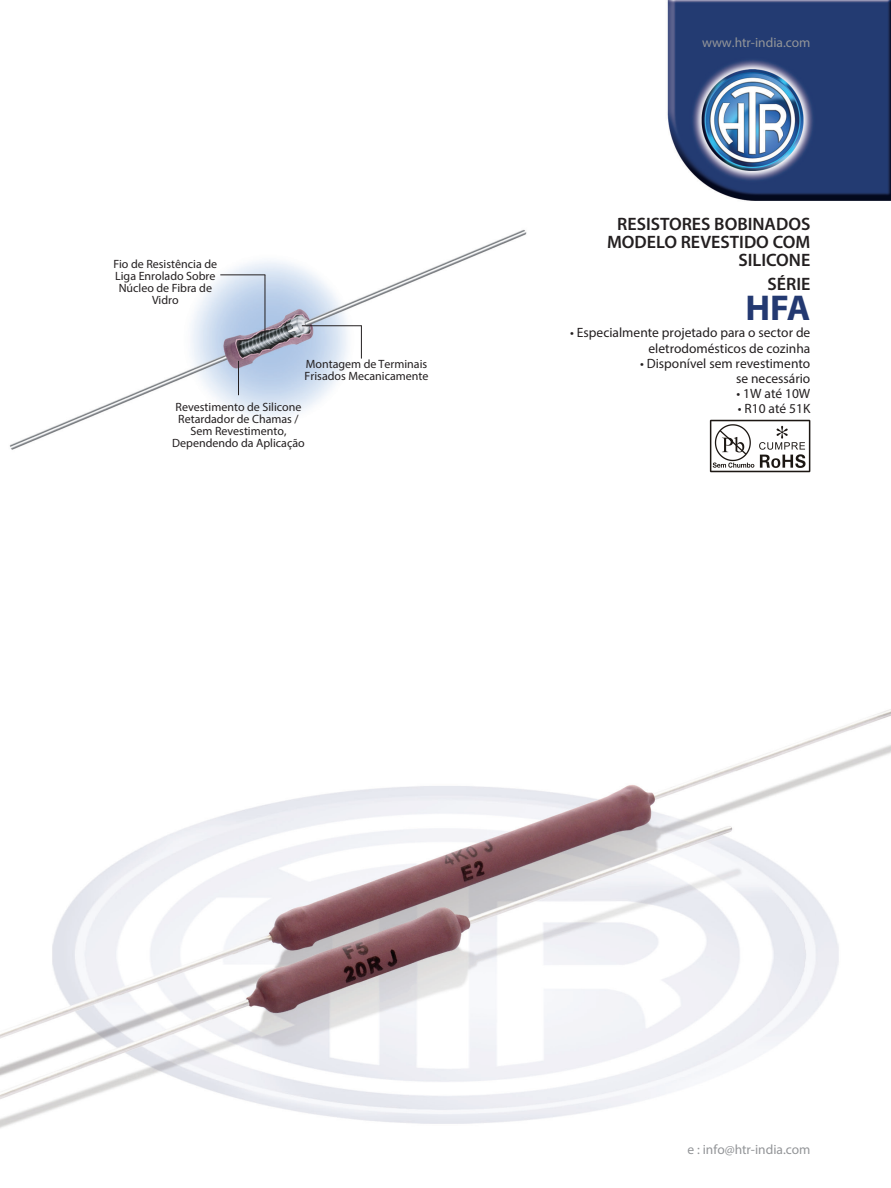
<style>
.page{position:relative;width:891px;height:1188px;background:#fff}
.page>*{position:absolute;margin:0;border:0;box-sizing:border-box;transform-origin:0 0}
.t1{font:700 36px "Myriad Pro";color:#233971}
.t2{font:600 18px "Myriad Pro";color:#231f20}
.t3{font:13.5px/16.5px "Myriad Pro";color:#231f20;text-align:right}
.t4{font:13.5px "Myriad Pro";color:#939598}
.t5{font:12px/12px "Myriad Pro";color:#231f20;text-align:center}
</style>
<div class="page">
<img style="left:0;top:0;width:891px;height:1128px">
<hr style="left:238px;top:361px;width:1px;height:34px;background:#231f20">
<hr style="left:265px;top:275px;width:1px;height:63px;background:#231f20">
<hr style="left:302px;top:325px;width:59px;height:1px;background:#231f20">
<hr style="left:361px;top:325px;width:1px;height:34px;background:#231f20">
<hr style="left:220px;top:274px;width:45px;height:1px;background:#231f20">
<svg style="left:710px;top:420px;width:100px;height:52px"></svg>
<p class="t5" style="left:114px;top:258px;width:105px">Fio de Resistência de<br>Liga Enrolado Sobre<br>Núcleo de Fibra de<br>Vidro</p>
<p class="t5" style="left:305px;top:358px;width:125px;text-align:left">Montagem de Terminais<br>Frisados Mecanicamente</p>
<p class="t5" style="left:176px;top:401px;width:127px">Revestimento de Silicone</p>
<p class="t5" style="left:178px;top:413px;width:122px">Retardador de Chamas /</p>
<p class="t5" style="left:191px;top:425px;width:97px">Sem Revestimento,</p>
<p class="t5" style="left:172px;top:437px;width:134px">Dependendo da Aplicação</p>
<p class="t4" style="left:702px;top:35px;width:110px">www.htr-india.com</p>
<p class="t2" style="left:617px;top:213px;width:195px">RESISTORES BOBINADOS</p>
<p class="t2" style="left:607px;top:231px;width:205px">MODELO REVESTIDO COM</p>
<p class="t2" style="left:738px;top:249px;width:73px">SILICONE</p>
<p class="t2" style="left:768px;top:273px;width:44px">SÉRIE</p>
<p class="t1" style="left:745px;top:288px;width:66px">HFA</p>
<p class="t3" style="left:570px;top:324px;width:242px">• Especialmente projetado para o sector de eletrodomésticos de cozinha</p>
<p class="t3" style="left:640px;top:356px;width:172px">• Disponível sem revestimento</p>
<p class="t3" style="left:736px;top:371px;width:76px">se necessário</p>
<p class="t3" style="left:737px;top:386px;width:75px">• 1W até 10W</p>
<p class="t3" style="left:738px;top:401px;width:74px">• R10 até 51K</p>
<p class="t4" style="left:687px;top:1142px;width:125px">e : info@htr-india.com</p>
</div>
